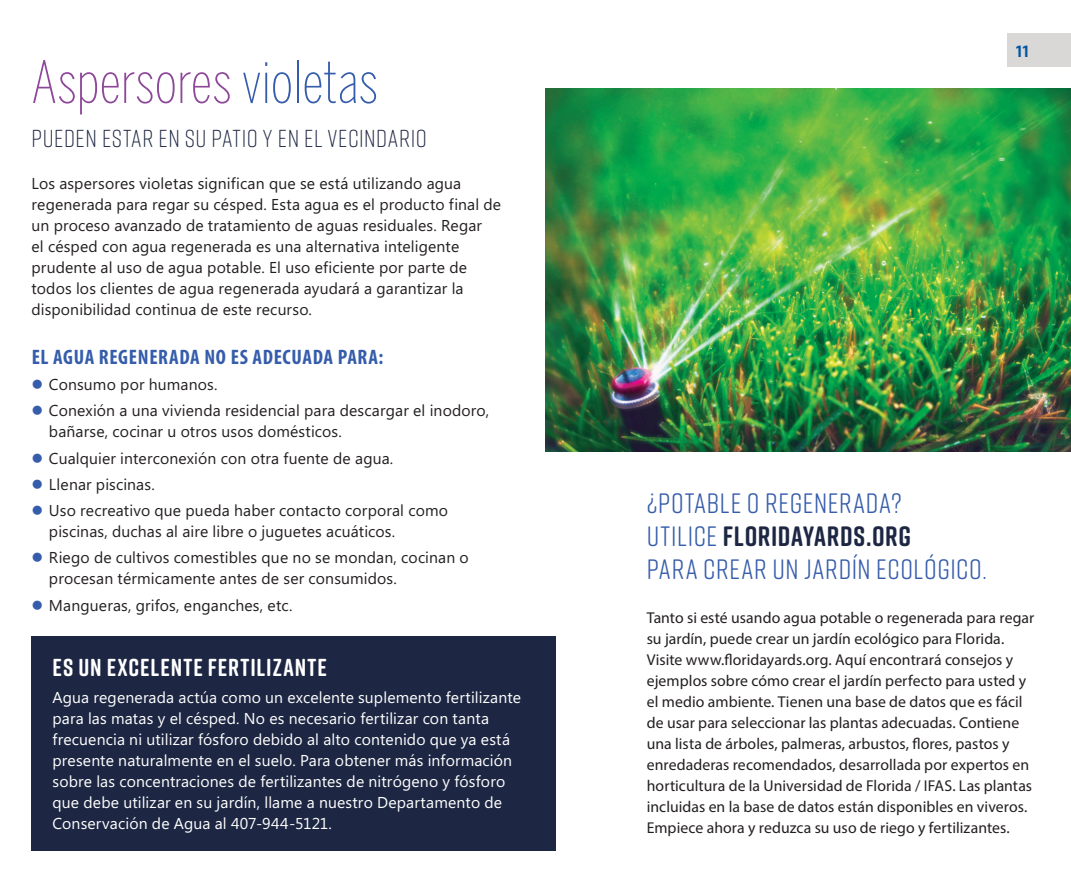
<style>
.page{position:relative;width:1071px;height:882px;background:#fff}
.page>*{position:absolute;margin:0;border:0;box-sizing:border-box;transform-origin:0 0}
.t1{font:200 57.75px "Benton Sans Compressed";letter-spacing:.01em;color:#8e489a}
.t2{font:28px/33.2px "Rift Soft";letter-spacing:.025em;color:#365dab}
.t3{font:300 24.5px "Rift Soft";letter-spacing:.025em;color:#1d2743}
.t4{font:700 24.5px "Rift Soft";letter-spacing:.045em;color:#fff}
.t5{font:700 condensed 21px "Myriad Pro";letter-spacing:.03em;color:#365dab}
.t6{font:700 condensed 17.5px "Myriad Pro";color:#0155a5}
.t7{font:15.75px/21px "Microsoft Phags Pa";letter-spacing:.01em;color:#231f20}
.t8{font:15.75px/21px "Myriad Pro";letter-spacing:.005em;color:#231f20}
.t9{font:15.75px/21px "Microsoft Phags Pa";letter-spacing:.01em;color:#fff}
.s1{color:#365dab}
.s2{font-weight:700;color:#1d2743}
</style>
<div class="page">
<div style="left:1007px;top:33px;width:64px;height:34px;background:#d9d8d6"></div>
<img style="left:546px;top:88px;width:525px;height:364px">
<div style="left:32px;top:636px;width:524px;height:214px;background:#1d2743"></div>
<h1 class="t1" style="left:32px;top:47px;width:348px">Aspersores <span class="s1">violetas</span></h1>
<h3 class="t3" style="left:32px;top:121px;width:397px">PUEDEN ESTAR EN SU PATIO Y EN EL VECINDARIO</h3>
<p class="t7" style="left:32px;top:172px;width:471px">Los aspersores violetas significan que se está utilizando agua regenerada para regar su césped. Esta agua es el producto final de un proceso avanzado de tratamiento de aguas residuales. Regar<br>el césped con agua regenerada es una alternativa inteligente prudente al uso de agua potable. El uso eficiente por parte de todos los clientes de agua regenerada ayudará a garantizar la disponibilidad continua de este recurso.</p>
<h3 class="t5" style="left:32px;top:344px;width:353px">EL AGUA REGENERADA NO ES ADECUADA PARA:</h3>
<p class="t7" style="left:32px;top:373px;width:188px"><span class="s1">●</span> Consumo por humanos.</p>
<p class="t7" style="left:49px;top:400px;width:442px;text-indent:-17px"><span class="s1">●</span> Conexión a una vivienda residencial para descargar el inodoro, bañarse, cocinar u otros usos domésticos.</p>
<p class="t7" style="left:32px;top:447px;width:363px"><span class="s1">●</span> Cualquier interconexión con otra fuente de agua.</p>
<p class="t7" style="left:32px;top:473px;width:125px"><span class="s1">●</span> Llenar piscinas.</p>
<p class="t7" style="left:49px;top:499px;width:401px;text-indent:-17px"><span class="s1">●</span> Uso recreativo que pueda haber contacto corporal como piscinas, duchas al aire libre o juguetes acuáticos.</p>
<p class="t7" style="left:49px;top:547px;width:421px;text-indent:-17px"><span class="s1">●</span> Riego de cultivos comestibles que no se mondan, cocinan o procesan térmicamente antes de ser consumidos.</p>
<p class="t7" style="left:32px;top:594px;width:262px"><span class="s1">●</span> Mangueras, grifos, enganches, etc.</p>
<h3 class="t4" style="left:53px;top:650px;width:276px">ES UN EXCELENTE FERTILIZANTE</h3>
<p class="t9" style="left:52px;top:686px;width:470px">Agua regenerada actúa como un excelente suplemento fertilizante para las matas y el césped. No es necesario fertilizar con tanta frecuencia ni utilizar fósforo debido al alto contenido que ya está presente naturalmente en el suelo. Para obtener más información sobre las concentraciones de fertilizantes de nitrógeno y fósforo que debe utilizar en su jardín, llame a nuestro Departamento de Conservación de Agua al 407-944-5121.</p>
<p class="t6" style="left:1016px;top:40px;width:16px">11</p>
<h2 class="t2" style="left:647px;top:485px;width:341px">¿POTABLE O REGENERADA?<br>UTILICE <span class="s2">FLORIDAYARDS.ORG<br></span>PARA CREAR UN JARDÍN ECOLÓGICO.</h2>
<p class="t8" style="left:647px;top:607px;width:389px">Tanto si esté usando agua potable o regenerada para regar su jardín, puede crear un jardín ecológico para Florida.<br>Visite www.floridayards.org. Aquí encontrará consejos y ejemplos sobre cómo crear el jardín perfecto para usted y el medio ambiente. Tienen una base de datos que es fácil de usar para seleccionar las plantas adecuadas. Contiene una lista de árboles, palmeras, arbustos, flores, pastos y enredaderas recomendados, desarrollada por expertos en horticultura de la Universidad de Florida / IFAS. Las plantas incluidas en la base de datos están disponibles en viveros.<br>Empiece ahora y reduzca su uso de riego y fertilizantes.</p>
</div>
